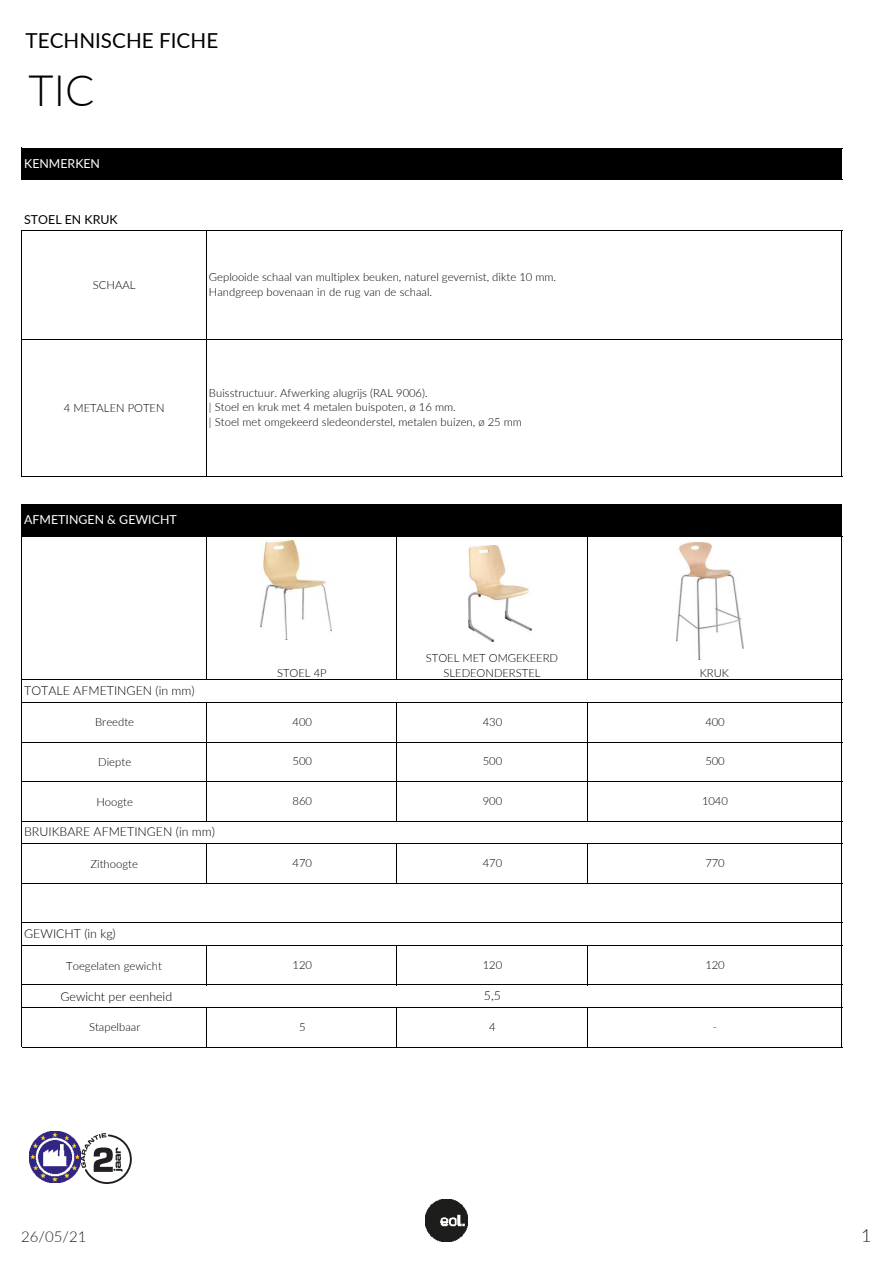
<style>
.page{position:relative;width:893px;height:1263px;background:#fff}
.page>*{position:absolute;margin:0;border:0;box-sizing:border-box;transform-origin:0 0}
.t1{font:300 43.2px "Lato";color:#000}
.t2{font:20.55px "Lato";color:#000}
.t3{font:300 18px "Lato";color:#231f20}
.t4{font:300 15px "Lato";color:#231f20}
.t5{font:300 12.3px "Lato";color:#000}
.t6{font:12.3px "Lato";color:#fff}
.t7{font:12.3px "Lato";color:#000}
.t8{font:300 11.25px/14.7px "Lato";color:#000}
</style>
<div class="page">
<img style="left:425px;top:1199px;width:43px;height:43px">
<div style="left:22px;top:148px;width:820px;height:31px;background:#000"></div>
<div style="left:22px;top:505px;width:820px;height:31px;background:#000"></div>
<hr style="left:21px;top:148px;width:1px;height:32px;background:#000">
<hr style="left:21px;top:230px;width:1px;height:247px;background:#000">
<hr style="left:206px;top:231px;width:1px;height:246px;background:#000">
<hr style="left:841px;top:231px;width:1px;height:246px;background:#000">
<hr style="left:206px;top:536px;width:1px;height:144px;background:#000">
<hr style="left:396px;top:536px;width:1px;height:144px;background:#000">
<hr style="left:587px;top:536px;width:1px;height:144px;background:#000">
<hr style="left:206px;top:703px;width:1px;height:119px;background:#000">
<hr style="left:396px;top:703px;width:1px;height:119px;background:#000">
<hr style="left:587px;top:703px;width:1px;height:119px;background:#000">
<hr style="left:206px;top:844px;width:1px;height:40px;background:#000">
<hr style="left:396px;top:844px;width:1px;height:40px;background:#000">
<hr style="left:587px;top:844px;width:1px;height:40px;background:#000">
<hr style="left:206px;top:946px;width:1px;height:39px;background:#000">
<hr style="left:396px;top:946px;width:1px;height:39px;background:#000">
<hr style="left:587px;top:946px;width:1px;height:39px;background:#000">
<hr style="left:21px;top:504px;width:1px;height:543px;background:#000">
<hr style="left:206px;top:1008px;width:1px;height:39px;background:#000">
<hr style="left:396px;top:1008px;width:1px;height:39px;background:#000">
<hr style="left:587px;top:1008px;width:1px;height:39px;background:#000">
<hr style="left:841px;top:536px;width:1px;height:511px;background:#000">
<hr style="left:22px;top:179px;width:820px;height:1px;background:#000">
<hr style="left:22px;top:230px;width:820px;height:1px;background:#000">
<hr style="left:22px;top:339px;width:820px;height:1px;background:#000">
<hr style="left:22px;top:476px;width:820px;height:1px;background:#000">
<hr style="left:22px;top:504px;width:820px;height:1px;background:#000">
<hr style="left:22px;top:536px;width:820px;height:1px;background:#000">
<hr style="left:22px;top:679px;width:820px;height:1px;background:#000">
<hr style="left:22px;top:702px;width:820px;height:1px;background:#000">
<hr style="left:22px;top:741px;width:820px;height:1px;background:#000">
<hr style="left:22px;top:781px;width:820px;height:1px;background:#000">
<hr style="left:22px;top:821px;width:820px;height:1px;background:#000">
<hr style="left:22px;top:843px;width:820px;height:1px;background:#000">
<hr style="left:22px;top:883px;width:820px;height:1px;background:#000">
<hr style="left:22px;top:922px;width:820px;height:1px;background:#000">
<hr style="left:22px;top:945px;width:820px;height:1px;background:#000">
<hr style="left:22px;top:984px;width:820px;height:1px;background:#000">
<hr style="left:22px;top:1007px;width:820px;height:1px;background:#000">
<hr style="left:22px;top:1046px;width:820px;height:1px;background:#000">
<img style="left:469px;top:546px;width:62px;height:95px">
<img style="left:261px;top:541px;width:70px;height:98px">
<img style="left:676px;top:542px;width:68px;height:118px">
<img style="left:30px;top:1132px;width:51px;height:51px">
<svg style="left:81px;top:1133px;width:51px;height:51px"></svg>
<p class="t2" style="left:26px;top:25px;width:194px">TECHNISCHE FICHE</p>
<p class="t1" style="left:29px;top:61px;width:67px">TIC</p>
<p class="t6" style="left:24px;top:155px;width:77px">KENMERKEN</p>
<p class="t7" style="left:24px;top:211px;width:95px">STOEL EN KRUK</p>
<p class="t8" style="left:93px;top:278px;width:44px">SCHAAL</p>
<p class="t8" style="left:209px;top:269px;width:349px">Geplooide schaal van multiplex beuken, naturel gevernist, dikte 10 mm.<br>Handgreep bovenaan in de rug van de schaal.</p>
<p class="t8" style="left:64px;top:400px;width:102px">4 METALEN POTEN</p>
<p class="t8" style="left:209px;top:385px;width:315px">Buisstructuur. Afwerking alugrijs (RAL 9006).<br>| Stoel en kruk met 4 metalen buispoten, ø 16 mm.<br>| Stoel met omgekeerd sledeonderstel, metalen buizen, ø 25 mm</p>
<p class="t6" style="left:24px;top:511px;width:154px">AFMETINGEN &amp; GEWICHT</p>
<p class="t5" style="left:24px;top:682px;width:172px">TOTALE AFMETINGEN (in mm)</p>
<p class="t8" style="left:95px;top:715px;width:41px">Breedte</p>
<p class="t8" style="left:98px;top:754px;width:34px">Diepte</p>
<p class="t8" style="left:96px;top:794px;width:38px">Hoogte</p>
<p class="t8" style="left:277px;top:665px;width:51px">STOEL 4P</p>
<p class="t8" style="left:426px;top:650px;width:134px;text-align:center">STOEL MET OMGEKEERD<br>SLEDEONDERSTEL</p>
<p class="t8" style="left:700px;top:665px;width:31px">KRUK</p>
<p class="t8" style="left:293px;top:714px;width:21px">400</p>
<p class="t8" style="left:705px;top:714px;width:21px">400</p>
<p class="t8" style="left:483px;top:714px;width:21px">430</p>
<p class="t8" style="left:293px;top:753px;width:21px">500</p>
<p class="t8" style="left:705px;top:753px;width:21px">500</p>
<p class="t8" style="left:483px;top:753px;width:21px">500</p>
<p class="t8" style="left:483px;top:793px;width:21px">900</p>
<p class="t8" style="left:293px;top:793px;width:21px">860</p>
<p class="t8" style="left:702px;top:793px;width:27px">1040</p>
<p class="t5" style="left:24px;top:823px;width:192px">BRUIKBARE AFMETINGEN (in mm)</p>
<p class="t8" style="left:90px;top:856px;width:49px">Zithoogte</p>
<p class="t5" style="left:24px;top:925px;width:93px">GEWICHT (in kg)</p>
<p class="t8" style="left:66px;top:958px;width:97px">Toegelaten gewicht</p>
<p class="t5" style="left:61px;top:988px;width:113px">Gewicht per eenheid</p>
<p class="t8" style="left:89px;top:1020px;width:53px">Stapelbaar</p>
<p class="t8" style="left:293px;top:855px;width:21px">470</p>
<p class="t8" style="left:483px;top:855px;width:21px">470</p>
<p class="t8" style="left:705px;top:855px;width:21px">770</p>
<p class="t8" style="left:293px;top:957px;width:21px">120</p>
<p class="t8" style="left:705px;top:957px;width:21px">120</p>
<p class="t8" style="left:483px;top:957px;width:21px">120</p>
<p class="t5" style="left:484px;top:987px;width:19px">5,5</p>
<p class="t8" style="left:489px;top:1019px;width:8px">4</p>
<p class="t8" style="left:299px;top:1019px;width:8px">5</p>
<p class="t8" style="left:713px;top:1019px;width:6px">-</p>
<h3 class="t4" style="left:21px;top:1226px;width:67px">26/05/21</h3>
<h3 class="t3" style="left:861px;top:1223px;width:12px">1</h3>
</div>
